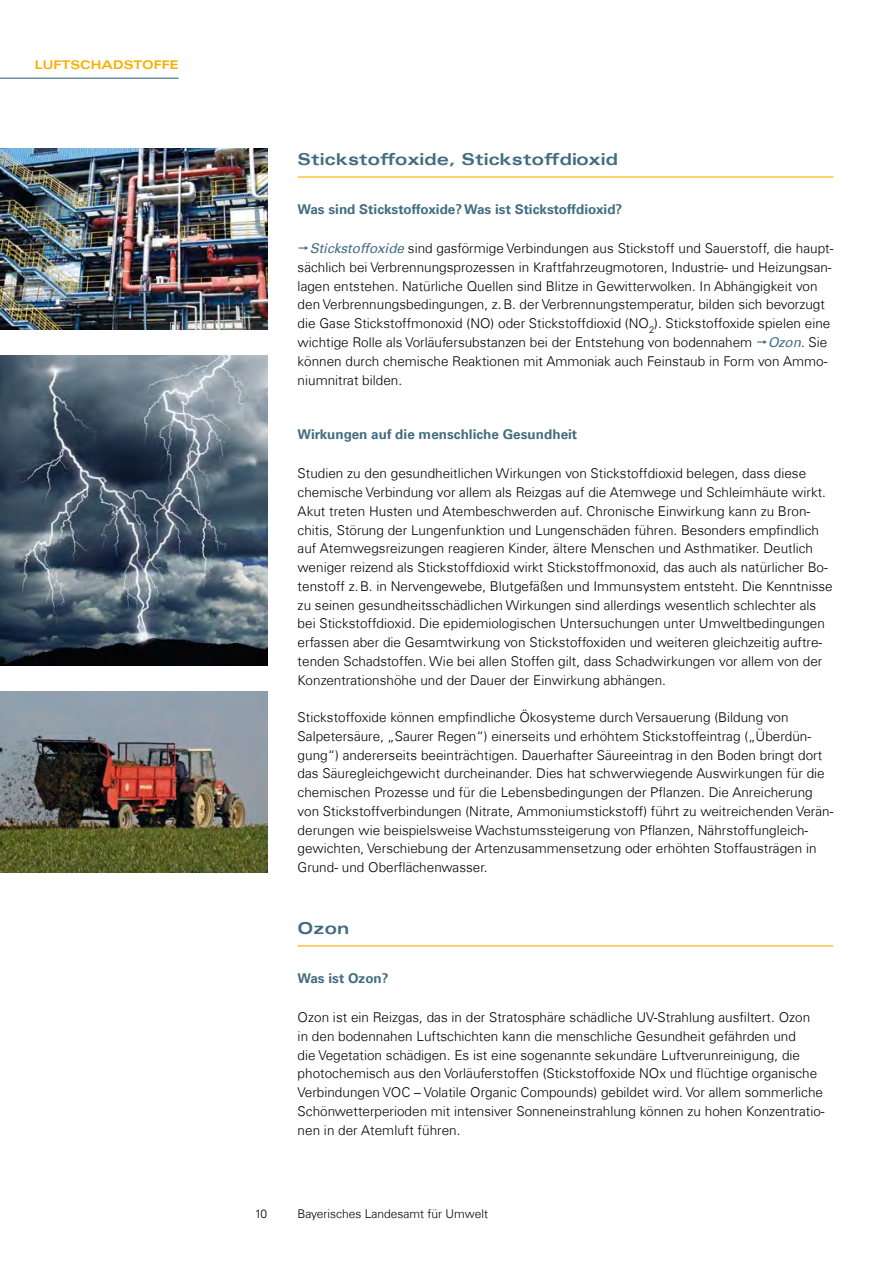
<style>
.page{position:relative;width:893px;height:1263px;background:#fff}
.page>*{position:absolute;margin:0;border:0;box-sizing:border-box;transform-origin:0 0}
.HL_2{font:16.5px "Univers Com 63 Bold Ext";letter-spacing:.005em;color:#426d81}
.Fließ_Einzug{font:300 13.5px/18.8px "Univers Com 45";color:#000}
.HL3{font:700 13.5px "Univers Com 65";color:#426d81}
.t1{font:300 12px "Univers Com 45";color:#000}
.t2{font:12px "Univers Com 63 Bold Ext";color:#f8b000}
.s1{font-family:"Univers Com 55";font-weight:400;font-style:italic;color:#426d81}
</style>
<div class="page">
<hr style="left:0;top:78px;width:179px;height:1px;background:#426d81">
<hr style="left:298px;top:176px;width:535px;height:2px;background:#f8b000">
<hr style="left:298px;top:945px;width:535px;height:1px;background:#f8b000">
<img style="left:0;top:149px;width:268px;height:180px">
<img style="left:0;top:355px;width:268px;height:311px">
<img style="left:0;top:692px;width:268px;height:180px">
<p class="t2" style="left:35px;top:58px;width:145px">LUFTSCHADSTOFFE</p>
<h2 class="HL_2" style="left:298px;top:150px;width:322px">Stickstoffoxide, Stickstoffdioxid</h2>
<h3 class="HL3" style="left:298px;top:201px;width:326px">Was sind Stickstoffoxide? Was ist Stickstoffdioxid?</h3>
<p class="Fließ_Einzug" style="left:298px;top:239px;width:537px;text-indent:12px"><span class="s1">Stickstoffoxide</span> sind gasförmige Verbindungen aus Stickstoff und Sauerstoff, die haupt&shy;sächlich bei Verbrennungsprozessen in Kraftfahrzeugmotoren, Industrie- und Heizungsan&shy;lagen entstehen. Natürliche Quellen sind Blitze in Gewitterwolken. In Abhängigkeit von den Verbrennungsbedingungen, z.B. der Verbrennungstemperatur, bilden sich bevorzugt die Gase Stickstoffmonoxid (NO) oder Stickstoffdioxid (NO<sub>2</sub>). Stickstoffoxide spielen eine wichtige Rolle als Vorläufersubstanzen bei der Entstehung von bodennahem <span class="s1">Ozon</span>. Sie können durch chemische Reaktionen mit Ammoniak auch Feinstaub in Form von Ammo&shy;niumnitrat bilden.</p>
<h3 class="HL3" style="left:298px;top:426px;width:281px">Wirkungen auf die menschliche Gesundheit</h3>
<p class="Fließ_Einzug" style="left:298px;top:464px;width:537px">Studien zu den gesundheitlichen Wirkungen von Stickstoffdioxid belegen, dass diese chemische Verbindung vor allem als Reizgas auf die Atemwege und Schleimhäute wirkt.<br>Akut treten Husten und Atembeschwerden auf. Chronische Einwirkung kann zu Bron&shy;chitis, Störung der Lungenfunktion und Lungenschäden führen. Besonders empfindlich auf Atemwegsreizungen reagieren Kinder, ältere Menschen und Asthmatiker. Deutlich weniger reizend als Stickstoffdioxid wirkt Stickstoffmonoxid, das auch als natürlicher Bo&shy;tenstoff z.B. in Nervengewebe, Blutgefäßen und Immunsystem entsteht. Die Kenntnisse zu seinen gesundheitsschädlichen Wirkungen sind allerdings wesentlich schlechter als bei Stickstoffdioxid. Die epidemiologischen Untersuchungen unter Umweltbedingungen erfassen aber die Gesamtwirkung von Stickstoffoxiden und weiteren gleichzeitig auftre&shy;tenden Schadstoffen. Wie bei allen Stoffen gilt, dass Schadwirkungen vor allem von der Konzentrationshöhe und der Dauer der Einwirkung abhängen.</p>
<p class="Fließ_Einzug" style="left:298px;top:708px;width:537px">Stickstoffoxide können empfindliche Ökosysteme durch Versauerung (Bildung von Salpetersäure, „Saurer Regen“) einerseits und erhöhtem Stickstoffeintrag („Überdün&shy;gung“) andererseits beeinträchtigen. Dauerhafter Säureeintrag in den Boden bringt dort das Säuregleichgewicht durcheinander. Dies hat schwerwiegende Auswirkungen für die chemischen Prozesse und für die Lebensbedingungen der Pflanzen. Die Anreicherung von Stickstoffverbindungen (Nitrate, Ammoniumstickstoff) führt zu weitreichenden Verän&shy;derungen wie beispielsweise Wachstumssteigerung von Pflanzen, Nährstoffungleich&shy;gewichten, Verschiebung der Artenzusammensetzung oder erhöhten Stoffausträgen in Grund- und Oberflächenwasser.</p>
<h2 class="HL_2" style="left:298px;top:919px;width:53px">Ozon</h2>
<h3 class="HL3" style="left:298px;top:970px;width:92px">Was ist Ozon?</h3>
<p class="Fließ_Einzug" style="left:298px;top:1008px;width:528px">Ozon ist ein Reizgas, das in der Stratosphäre schädliche UV-Strahlung ausfiltert. Ozon<br>in den bodennahen Luftschichten kann die menschliche Gesundheit gefährden und<br>die Vegetation schädigen. Es ist eine sogenannte sekundäre Luftverunreinigung, die photochemisch aus den Vorläuferstoffen (Stickstoffoxide NOx und flüchtige organische Verbindungen VOC – Volatile Organic Compounds) gebildet wird. Vor allem sommerliche Schönwetterperioden mit intensiver Sonneneinstrahlung können zu hohen Konzentratio&shy;nen in der Atemluft führen.</p>
<p class="t1" style="left:255px;top:1207px;width:14px">10</p>
<p class="t1" style="left:298px;top:1207px;width:192px">Bayerisches Landesamt für Umwelt</p>
</div>
